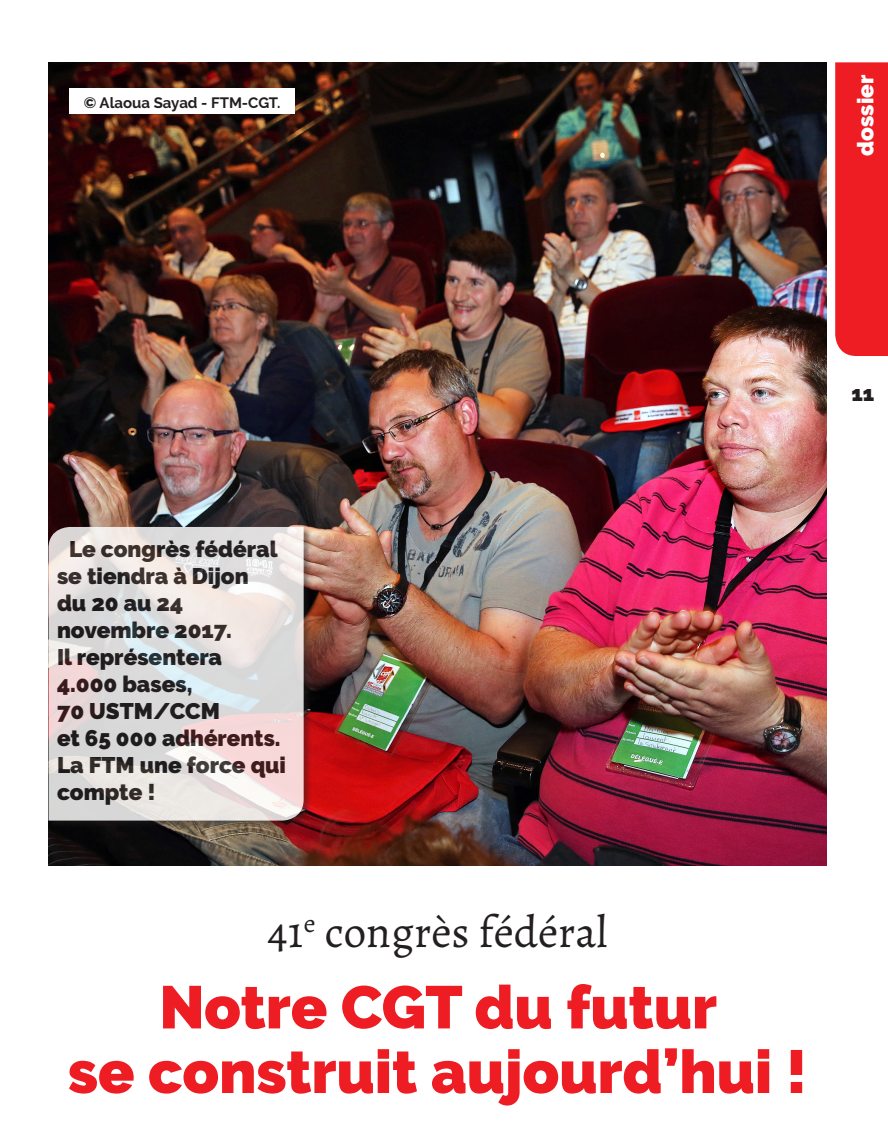
<style>
.page{position:relative;width:888px;height:1144px;background:#fff}
.page>*{position:absolute;margin:0;border:0;box-sizing:border-box;transform-origin:0 0}
.Ouverture_Rouge{font:900 60px "Raleway";color:#ee1d23}
.Ouverture_Noir{font:45px "Alegreya";color:#231f20}
.t1{font:900 22.5px/27px "Raleway";color:#231f20}
.t2{font:900 22.5px "Raleway";color:#fff}
.t3{font:900 21px "Raleway";color:#231f20}
.t4{font:700 15px "Raleway";color:#231f20}
</style>
<div class="page">
<img style="left:49px;top:62px;width:778px;height:803px">
<div style="left:835px;top:62px;width:53px;height:294px;background:#ee1d23"></div>
<div style="left:48px;top:526px;width:265px;height:303px;background:#231f20;opacity:.5"></div>
<svg style="left:49px;top:527px;width:255px;height:293px;background:#e5dfde"></svg>
<div style="left:69px;top:88px;width:226px;height:25px;background:#fff"></div>
<p class="t4" style="left:84px;top:94px;width:198px">© Alaoua Sayad - FTM-CGT.</p>
<p class="t2" style="left:852px;top:156px;width:82px;rotate:-90deg">dossier</p>
<p class="t3" style="left:851px;top:381px;width:24px">11</p>
<p class="t1" style="left:57px;top:535px;width:230px;text-indent:12px">Le congrès fédéral se tiendra à Dijon<br>du 20 au 24 novembre 2017.<br>Il représentera<br>4.000 bases,<br>70 USTM/CCM<br>et 65 000 adhérents.<br>La FTM une force qui compte !</p>
<p class="Ouverture_Noir" style="left:268px;top:904px;width:341px">41<sup>e</sup> congrès fédéral</p>
<p class="Ouverture_Rouge" style="left:159px;top:972px;width:559px">Notre CGT du futur</p>
<p class="Ouverture_Rouge" style="left:68px;top:1036px;width:741px">se construit aujourd’hui !</p>
</div>
